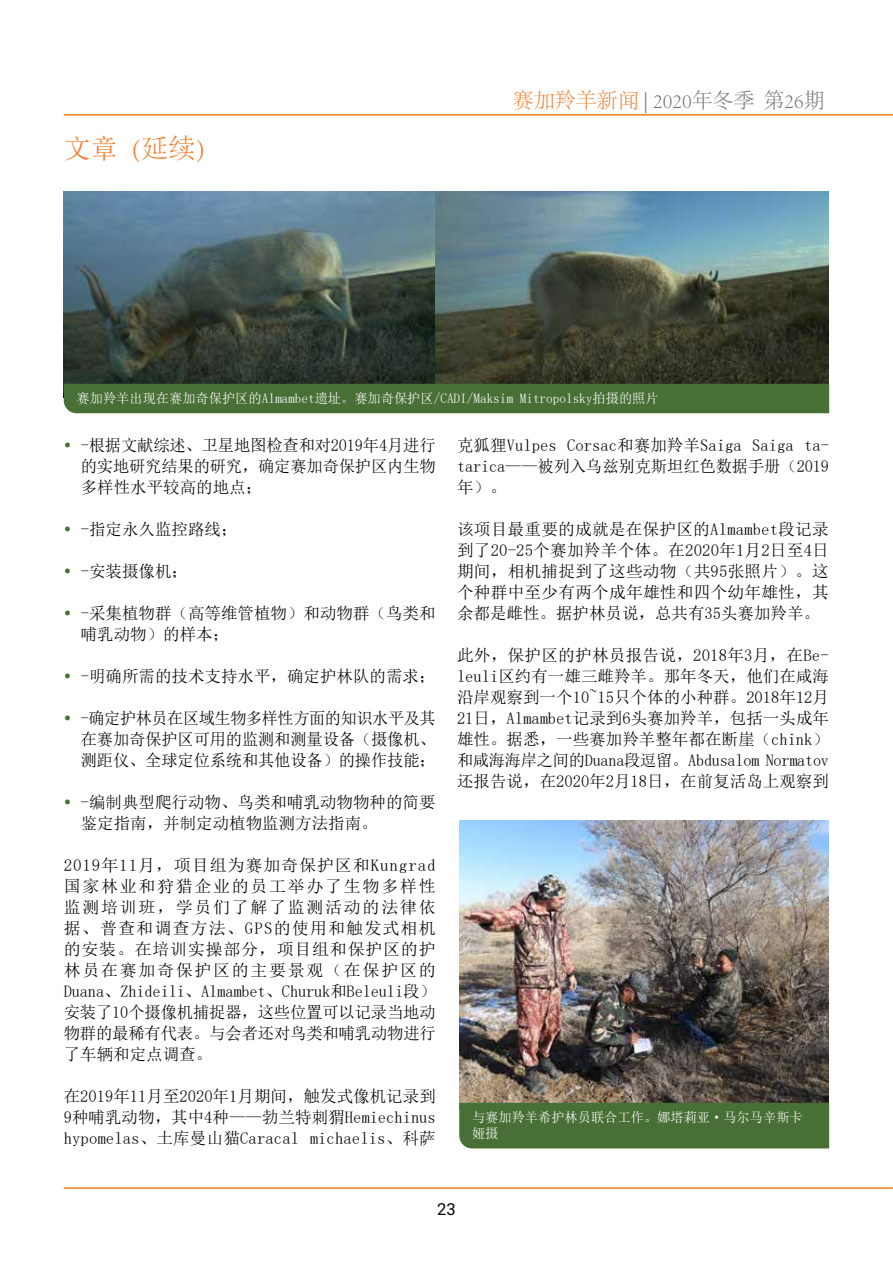
<style>
.page{position:relative;width:893px;height:1263px;background:#fff}
.page>*{position:absolute;margin:0;border:0;box-sizing:border-box;transform-origin:0 0}
.t1{font:300 27px "Adobe Song Std";color:#f47b29}
.t2{font:300 21px "Adobe Song Std";color:#717073}
.arcticle_text{font:16.5px/21px "N Sim Sun";color:#000;text-align:justify}
.t3{font:16.5px "Roboto";color:#000}
.Подпись_к_рисунку{font:13.5px/16.2px "N Sim Sun";color:#fff}
.s1{font-family:"N Sim Sun";font-weight:400}
.s2{color:#f47b29}
</style>
<div class="page">
<hr style="left:64px;top:114px;width:829px;height:2px;background:#f47b20">
<hr style="left:64px;top:1187px;width:829px;height:2px;background:#f47b20">
<img style="left:64px;top:192px;width:372px;height:192px">
<img style="left:436px;top:192px;width:393px;height:192px">
<div style="left:64px;top:384px;width:765px;height:29px;background:#487036"></div>
<img style="left:459px;top:821px;width:370px;height:282px">
<div style="left:459px;top:1103px;width:370px;height:45px;background:#487036"></div>
<p class="t1" style="left:64px;top:133px;width:143px"><span class="s1">文章</span> (延续)</p>
<p class="t2" style="left:513px;top:89px;width:314px"><span class="s2">赛加羚羊新闻</span> | 2020年冬季 第26期</p>
<p class="Подпись_к_рисунку" style="left:77px;top:390px;width:584px">赛加羚羊出现在赛加奇保护区的Almambet遗址。赛加奇保护区/CADI/Maksim Mitropolsky拍摄的照片</p>
<p class="arcticle_text" style="left:81px;top:434px;width:356px">-根据文献综述、卫星地图检查和对2019年4月进行的实地研究结果的研究，确定赛加奇保护区内生物多样性水平较高的地点；</p>
<p class="arcticle_text" style="left:81px;top:518px;width:158px">-指定永久监控路线；</p>
<p class="arcticle_text" style="left:81px;top:560px;width:109px">-安装摄像机；</p>
<p class="arcticle_text" style="left:81px;top:602px;width:356px">-采集植物群（高等维管植物）和动物群（鸟类和哺乳动物）的样本；</p>
<p class="arcticle_text" style="left:81px;top:665px;width:356px">-明确所需的技术支持水平，确定护林队的需求；</p>
<p class="arcticle_text" style="left:81px;top:707px;width:356px">-确定护林员在区域生物多样性方面的知识水平及其在赛加奇保护区可用的监测和测量设备（摄像机、测距仪、全球定位系统和其他设备）的操作技能；</p>
<p class="arcticle_text" style="left:81px;top:791px;width:356px">-编制典型爬行动物、鸟类和哺乳动物物种的简要鉴定指南，并制定动植物监测方法指南。</p>
<p class="arcticle_text" style="left:64px;top:854px;width:374px">2019年11月，项目组为赛加奇保护区和Kungrad国家林业和狩猎企业的员工举办了生物多样性监测培训班，学员们了解了监测活动的法律依据、普查和调查方法、GPS的使用和触发式相机的安装。在培训实操部分，项目组和保护区的护林员在赛加奇保护区的主要景观（在保护区的Duana、Zhideili、Almambet、Churuk和Beleuli段）安装了10个摄像机捕捉器，这些位置可以记录当地动物群的最稀有代表。与会者还对鸟类和哺乳动物进行了车辆和定点调查。</p>
<p class="arcticle_text" style="left:64px;top:1085px;width:374px">在2019年11月至2020年1月期间，触发式像机记录到9种哺乳动物，其中4种——勃兰特刺猬Hemiechinus hypomelas、土库曼山猫Caracal michaelis、科萨</p>
<p class="arcticle_text" style="left:457px;top:434px;width:373px">克狐狸Vulpes Corsac和赛加羚羊Saiga Saiga ta&shy;tarica——被列入乌兹别克斯坦红色数据手册（2019年）。</p>
<p class="arcticle_text" style="left:457px;top:518px;width:373px">该项目最重要的成就是在保护区的Almambet段记录到了20-25个赛加羚羊个体。在2020年1月2日至4日期间，相机捕捉到了这些动物（共95张照片）。这个种群中至少有两个成年雄性和四个幼年雄性，其余都是雌性。据护林员说，总共有35头赛加羚羊。</p>
<p class="arcticle_text" style="left:457px;top:644px;width:374px">此外，保护区的护林员报告说，2018年3月，在Be&shy;leuli区约有一雄三雌羚羊。那年冬天，他们在咸海沿岸观察到一个10~15只个体的小种群。2018年12月21日，Almambet记录到6头赛加羚羊，包括一头成年雄性。据悉，一些赛加羚羊整年都在断崖（chink）和咸海海岸之间的Duana段逗留。Abdusalom Normatov还报告说，在2020年2月18日，在前复活岛上观察到</p>
<p class="Подпись_к_рисунку" style="left:472px;top:1109px;width:332px">与赛加羚羊希护林员联合工作。娜塔莉亚·马尔马辛斯卡娅摄</p>
<p class="t3" style="left:437px;top:1198px;width:20px">23</p>
</div>
